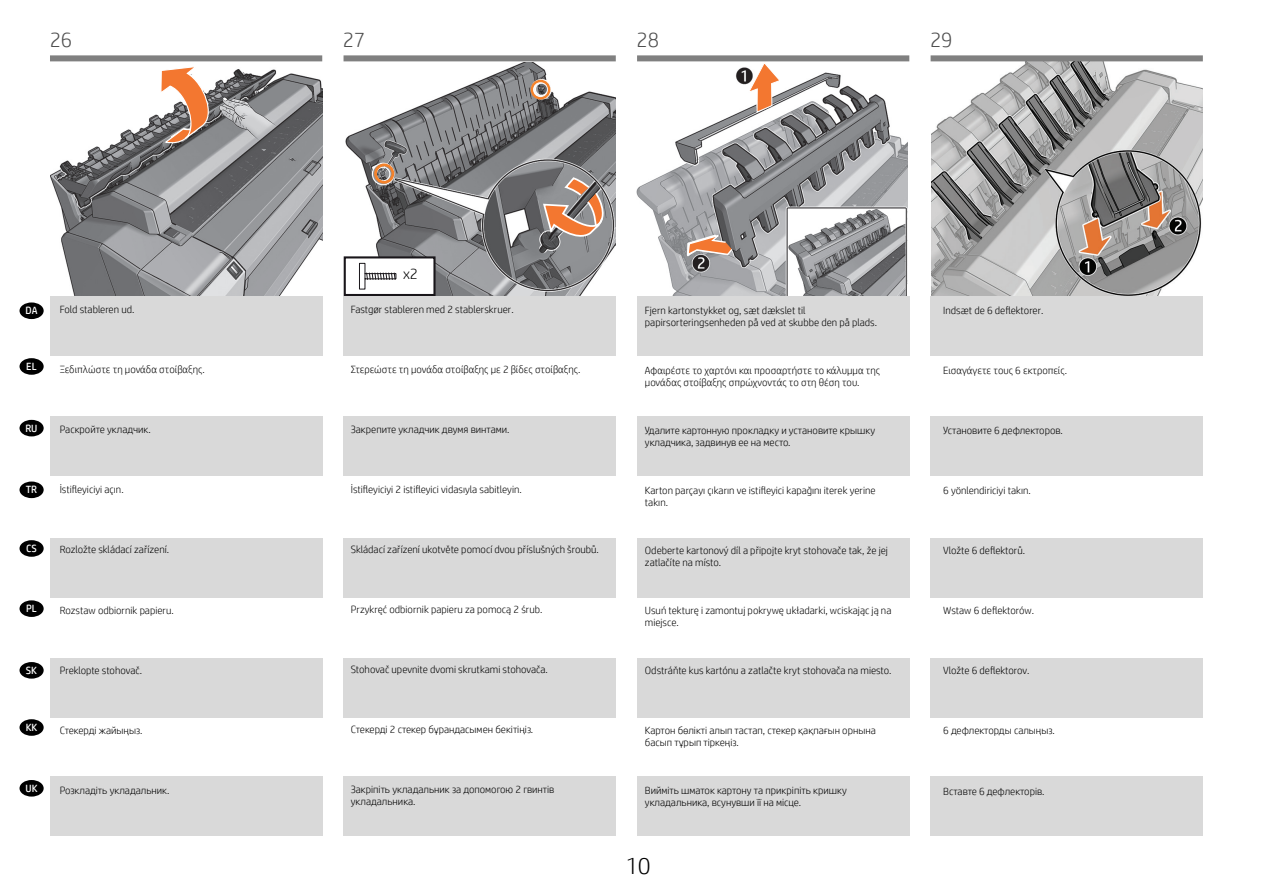
<style>
.page{position:relative;width:1267px;height:890px;background:#fff}
.page>*{position:absolute;margin:0;border:0;box-sizing:border-box;transform-origin:0 0}
.t1{font:300 24px "HP Simplified";color:#000}
.t2{font:300 21px "HP Simplified";color:#4d4d4d}
.t3{font:300 15px "HP Simplified";color:#000}
.t4{font:300 10.5px/12px "HP Simplified";color:#000}
.t5{font:10.5px "HP Simplified";color:#fff}
</style>
<div class="page">
<img style="left:51px;top:61px;width:271px;height:235px">
<img style="left:345px;top:62px;width:270px;height:234px">
<img style="left:636px;top:67px;width:271px;height:229px">
<svg style="left:542px;top:176px;width:69px;height:66px;background:#a78d7f"></svg>
<div style="left:374px;top:163px;width:20px;height:20px;border:3px solid #f4822b;border-radius:50%"></div>
<div style="left:530px;top:80px;width:20px;height:19px;border:2px solid #f4822b;border-radius:50%"></div>
<svg style="left:160px;top:65px;width:56px;height:78px"></svg>
<svg style="left:686px;top:232px;width:47px;height:25px"></svg>
<svg style="left:747px;top:61px;width:35px;height:56px"></svg>
<img style="left:931px;top:61px;width:271px;height:235px">
<div style="left:345px;top:257px;width:89px;height:38px;background:#fff"></div>
<div style="left:344px;top:256px;width:91px;height:40px;border:2px solid #19161a"></div>
<svg style="left:359px;top:262px;width:37px;height:28px"></svg>
<div style="left:50px;top:296px;width:272px;height:59px;background:#d9d9d9"></div>
<div style="left:637px;top:296px;width:272px;height:59px;background:#d9d9d9"></div>
<div style="left:343px;top:296px;width:272px;height:59px;background:#d9d9d9"></div>
<div style="left:930px;top:296px;width:272px;height:59px;background:#d9d9d9"></div>
<div style="left:50px;top:416px;width:272px;height:59px;background:#d9d9d9"></div>
<div style="left:637px;top:416px;width:272px;height:59px;background:#d9d9d9"></div>
<div style="left:343px;top:416px;width:272px;height:59px;background:#d9d9d9"></div>
<div style="left:930px;top:416px;width:272px;height:59px;background:#d9d9d9"></div>
<div style="left:50px;top:537px;width:272px;height:59px;background:#d9d9d9"></div>
<div style="left:637px;top:537px;width:272px;height:59px;background:#d9d9d9"></div>
<div style="left:343px;top:537px;width:272px;height:59px;background:#d9d9d9"></div>
<div style="left:930px;top:537px;width:272px;height:59px;background:#d9d9d9"></div>
<div style="left:50px;top:658px;width:272px;height:59px;background:#d9d9d9"></div>
<div style="left:637px;top:658px;width:272px;height:59px;background:#d9d9d9"></div>
<div style="left:343px;top:658px;width:272px;height:59px;background:#d9d9d9"></div>
<div style="left:930px;top:658px;width:272px;height:59px;background:#d9d9d9"></div>
<div style="left:50px;top:776px;width:272px;height:59px;background:#d9d9d9"></div>
<div style="left:637px;top:776px;width:272px;height:59px;background:#d9d9d9"></div>
<div style="left:343px;top:776px;width:272px;height:59px;background:#d9d9d9"></div>
<div style="left:930px;top:776px;width:272px;height:59px;background:#d9d9d9"></div>
<div style="left:20px;top:302px;width:24px;height:17px;background:#000;border-radius:50%"></div>
<div style="left:20px;top:540px;width:24px;height:16px;background:#000;border-radius:50%"></div>
<div style="left:20px;top:419px;width:24px;height:17px;background:#000;border-radius:50%"></div>
<div style="left:20px;top:661px;width:24px;height:17px;background:#000;border-radius:50%"></div>
<div style="left:20px;top:719px;width:24px;height:16px;background:#000;border-radius:50%"></div>
<div style="left:20px;top:779px;width:24px;height:17px;background:#000;border-radius:50%"></div>
<div style="left:20px;top:358px;width:24px;height:16px;background:#000;border-radius:50%"></div>
<div style="left:20px;top:600px;width:24px;height:16px;background:#000;border-radius:50%"></div>
<div style="left:20px;top:481px;width:24px;height:17px;background:#000;border-radius:50%"></div>
<div style="left:930px;top:55px;width:272px;height:6px;background:#808080"></div>
<div style="left:343px;top:55px;width:272px;height:6px;background:#808080"></div>
<div style="left:637px;top:55px;width:272px;height:6px;background:#808080"></div>
<div style="left:50px;top:55px;width:272px;height:6px;background:#808080"></div>
<h2 class="t2" style="left:50px;top:26px;width:24px">26</h2>
<h2 class="t2" style="left:343px;top:26px;width:24px">27</h2>
<h2 class="t2" style="left:636px;top:26px;width:24px">28</h2>
<h2 class="t2" style="left:930px;top:26px;width:24px">29</h2>
<h3 class="t3" style="left:403px;top:264px;width:16px">x2</h3>
<p class="t5" style="left:25px;top:304px;width:13px">DA</p>
<p class="t4" style="left:60px;top:303px;width:76px">Fold stableren ud.</p>
<p class="t5" style="left:26px;top:359px;width:12px">EL</p>
<p class="t4" style="left:60px;top:363px;width:146px">Ξεδιπλώστε τη μονάδα στοίβαξης.</p>
<p class="t5" style="left:25px;top:421px;width:14px">RU</p>
<p class="t4" style="left:60px;top:423px;width:92px">Раскройте укладчик.</p>
<p class="t5" style="left:26px;top:482px;width:13px">TR</p>
<p class="t4" style="left:60px;top:483px;width:65px">İstifleyiciyi açın.</p>
<p class="t4" style="left:351px;top:302px;width:164px">Fastgør stableren med 2 stablerskruer.</p>
<p class="t4" style="left:351px;top:362px;width:231px">Στερεώστε τη μονάδα στοίβαξης με 2 βίδες στοίβαξης.</p>
<p class="t4" style="left:351px;top:422px;width:160px">Закрепите укладчик двумя винтами.</p>
<p class="t4" style="left:351px;top:482px;width:172px">İstifleyiciyi 2 istifleyici vidasıyla sabitleyin.</p>
<p class="t4" style="left:645px;top:304px;width:234px">Fjern kartonstykket og, sæt dækslet til papirsorteringsenheden på ved at skubbe den på plads.</p>
<p class="t4" style="left:645px;top:364px;width:237px">Αφαιρέστε το χαρτόνι και προσαρτήστε το κάλυμμα της μονάδας στοίβαξης σπρώχνοντάς το στη θέση του.</p>
<p class="t4" style="left:645px;top:424px;width:232px">Удалите картонную прокладку и установите крышку укладчика, задвинув ее на место.</p>
<p class="t4" style="left:645px;top:484px;width:232px">Karton parçayı çıkarın ve istifleyici kapağını iterek yerine takın.</p>
<p class="t4" style="left:943px;top:304px;width:102px">Indsæt de 6 deflektorer.</p>
<p class="t4" style="left:943px;top:364px;width:125px">Εισαγάγετε τους 6 εκτροπείς.</p>
<p class="t4" style="left:943px;top:424px;width:121px">Установите 6 дефлекторов.</p>
<p class="t4" style="left:943px;top:484px;width:89px">6 yönlendiriciyi takın.</p>
<p class="t5" style="left:26px;top:541px;width:12px">CS</p>
<p class="t4" style="left:60px;top:543px;width:111px">Rozložte skládací zařízení.</p>
<p class="t4" style="left:351px;top:542px;width:249px">Skládací zařízení ukotvěte pomocí dvou příslušných šroubů.</p>
<p class="t4" style="left:645px;top:544px;width:244px">Odeberte kartonový díl a připojte kryt stohovače tak, že jej zatlačíte na místo.</p>
<p class="t4" style="left:943px;top:544px;width:83px">Vložte 6 deflektorů.</p>
<p class="t5" style="left:26px;top:601px;width:12px">PL</p>
<p class="t5" style="left:26px;top:663px;width:13px">SK</p>
<p class="t4" style="left:60px;top:603px;width:116px">Rozstaw odbiornik papieru.</p>
<p class="t4" style="left:60px;top:663px;width:84px">Preklopte stohovač.</p>
<p class="t4" style="left:351px;top:602px;width:193px">Przykręć odbiornik papieru za pomocą 2 śrub.</p>
<p class="t4" style="left:351px;top:662px;width:199px">Stohovač upevnite dvomi skrutkami stohovača.</p>
<p class="t4" style="left:645px;top:604px;width:248px">Usuń tekturę i zamontuj pokrywę układarki, wciskając ją na miejsce.</p>
<p class="t4" style="left:645px;top:664px;width:248px">Odstráňte kus kartónu a zatlačte kryt stohovača na miesto.</p>
<p class="t4" style="left:943px;top:604px;width:92px">Wstaw 6 deflektorów.</p>
<p class="t4" style="left:943px;top:664px;width:88px">Vložte 6 deflektorov.</p>
<p class="t5" style="left:26px;top:720px;width:13px">KK</p>
<p class="t5" style="left:25px;top:781px;width:14px">UK</p>
<p class="t4" style="left:60px;top:723px;width:84px">Стекерді жайыңыз.</p>
<p class="t4" style="left:60px;top:783px;width:111px">Розкладіть укладальник.</p>
<p class="t4" style="left:351px;top:722px;width:184px">Стекерді 2 стекер бұрандасымен бекітіңіз.</p>
<p class="t4" style="left:351px;top:782px;width:205px">Закріпіть укладальник за допомогою 2 гвинтів укладальника.</p>
<p class="t4" style="left:645px;top:724px;width:232px">Картон бөлікті алып тастап, стекер қақпағын орнына басып тұрып тіркеңіз.</p>
<p class="t4" style="left:645px;top:784px;width:203px">Вийміть шматок картону та прикріпіть кришку укладальника, всунувши її на місце.</p>
<p class="t4" style="left:943px;top:724px;width:113px">6 дефлекторды салыңыз.</p>
<p class="t4" style="left:943px;top:784px;width:103px">Вставте 6 дефлекторів.</p>
<h1 class="t1" style="left:625px;top:849px;width:26px">10</h1>
</div>
